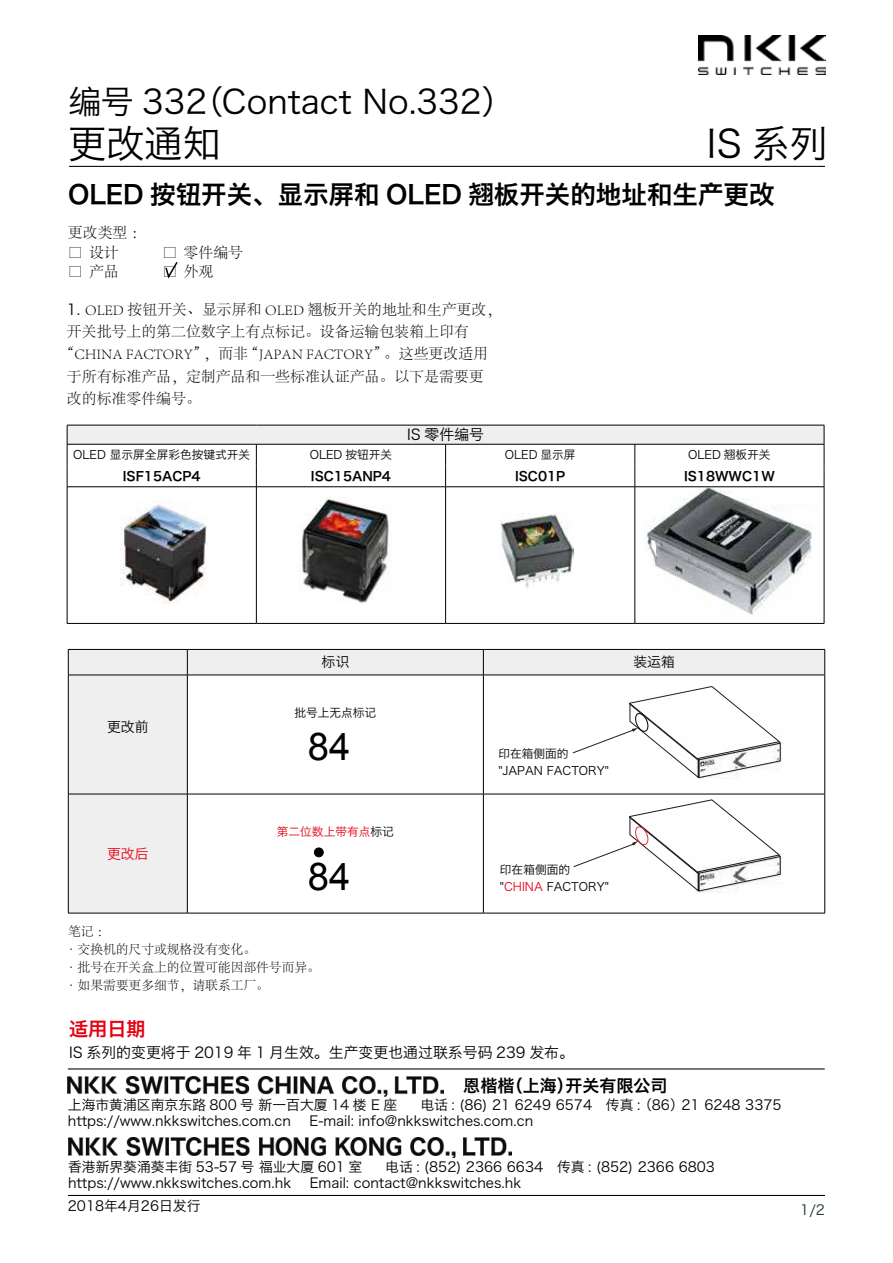
<style>
.page{position:relative;width:893px;height:1263px;background:#fff}
.page>*{position:absolute;margin:0;border:0;box-sizing:border-box;transform-origin:0 0}
.t1{font:38.25px "Hiragino Sans GB W3";color:#000}
.t2{font:38.25px "Arial";color:#000}
.t3{font:33px "Hiragino Sans GB W3";color:#000}
.t4{font:25.5px "Hiragino Sans GB W6";color:#000}
.t5{font:19.2px "Hiragino Sans GB W6";color:#e60012}
.t6{font:16.95px "Hiragino Sans GB W6";color:#000}
.t7{font:300 14.85px "Adobe Song Std";color:#000}
.t8{font:14.85px "Hiragino Sans GB W3";color:#000}
.t9{font:13.8px/15.9px "Hiragino Sans GB W3";color:#000}
.t10{font:13.8px "Hiragino Sans GB W3";color:#e60012}
.t11{font:13.8px "Hiragino Sans GB W3";color:#1f3134}
.t12{font:300 12.75px/18.1px "Adobe Song Std";color:#000}
.t13{font:12.75px "Hiragino Sans GB W6";color:#000}
.t14{font:11.7px/17px "Hiragino Sans GB W3";color:#000}
.t15{font:11.7px "Hiragino Sans GB W3";color:#e60012}
.s1{font-family:"Hiragino Sans GB W3";font-weight:400}
.s2{color:#000}
.s3{color:#e60012}
</style>
<div class="page">
<hr style="left:68px;top:913px;width:119px;height:1px;background:#000">
<hr style="left:187px;top:913px;width:296px;height:1px;background:#000">
<hr style="left:483px;top:913px;width:342px;height:1px;background:#000">
<svg style="left:68px;top:649px;width:757px;height:264px"></svg>
<img style="left:698px;top:35px;width:128px;height:40px">
<svg style="left:165px;top:262px;width:13px;height:17px"></svg>
<img style="left:302px;top:498px;width:88px;height:105px">
<img style="left:644px;top:482px;width:173px;height:141px">
<img style="left:501px;top:514px;width:72px;height:74px">
<img style="left:120px;top:504px;width:86px;height:100px">
<div style="left:67px;top:425px;width:757px;height:19px;background:#efefef"></div>
<hr style="left:67px;top:444px;width:189px;height:1px;background:#000">
<hr style="left:256px;top:444px;width:190px;height:1px;background:#000">
<hr style="left:446px;top:444px;width:189px;height:1px;background:#000">
<hr style="left:635px;top:444px;width:189px;height:1px;background:#000">
<svg style="left:256px;top:444px;width:1px;height:42px"></svg>
<svg style="left:445px;top:444px;width:1px;height:42px"></svg>
<svg style="left:635px;top:444px;width:1px;height:42px"></svg>
<hr style="left:67px;top:486px;width:189px;height:1px;background:#000">
<hr style="left:67px;top:487px;width:1px;height:136px;background:#000">
<hr style="left:256px;top:486px;width:190px;height:1px;background:#000">
<hr style="left:256px;top:487px;width:1px;height:136px;background:#000">
<hr style="left:446px;top:486px;width:189px;height:1px;background:#000">
<hr style="left:445px;top:487px;width:1px;height:136px;background:#000">
<hr style="left:635px;top:486px;width:189px;height:1px;background:#000">
<hr style="left:635px;top:487px;width:1px;height:136px;background:#000">
<hr style="left:824px;top:487px;width:1px;height:136px;background:#000">
<hr style="left:67px;top:623px;width:189px;height:1px;background:#000">
<hr style="left:256px;top:623px;width:190px;height:1px;background:#000">
<hr style="left:446px;top:623px;width:189px;height:1px;background:#000">
<hr style="left:635px;top:623px;width:189px;height:1px;background:#000">
<hr style="left:67px;top:425px;width:189px;height:1px;background:#000">
<hr style="left:256px;top:425px;width:190px;height:1px;background:#000">
<hr style="left:446px;top:425px;width:189px;height:1px;background:#000">
<hr style="left:635px;top:425px;width:189px;height:1px;background:#000">
<svg style="left:67px;top:425px;width:1px;height:62px"></svg>
<svg style="left:824px;top:425px;width:1px;height:62px"></svg>
<hr style="left:68px;top:1195px;width:757px;height:1px;background:#000">
<hr style="left:68px;top:1068px;width:757px;height:1px;background:#000">
<hr style="left:69px;top:166px;width:756px;height:1px;background:#000">
<img style="left:68px;top:1076px;width:375px;height:21px">
<img style="left:68px;top:1137px;width:443px;height:20px">
<h2 class="t3" style="left:68px;top:81px;width:448px">编号 332（Contact No.332）</h2>
<h1 class="t1" style="left:68px;top:120px;width:155px">更改通知</h1>
<h1 class="t1" style="left:707px;top:120px;width:123px">IS 系列</h1>
<h3 class="t4" style="left:68px;top:178px;width:708px">OLED 按钮开关、显示屏和 OLED 翘板开关的地址和生产更改</h3>
<p class="t7" style="left:68px;top:225px;width:80px">更改类型：</p>
<p class="t7" style="left:68px;top:244px;width:52px">□ 设计</p>
<p class="t7" style="left:163px;top:244px;width:82px">□ 零件编号</p>
<p class="t7" style="left:68px;top:263px;width:52px">□ 产品</p>
<p class="t7" style="left:163px;top:263px;width:52px">□ 外观</p>
<p class="t7" style="left:67px;top:301px;width:436px"><span class="s1">1.</span> OLED 按钮开关、显示屏和 OLED 翘板开关的地址和生产更改，</p>
<p class="t7" style="left:67px;top:323px;width:403px">开关批号上的第二位数字上有点标记。设备运输包装箱上印有</p>
<p class="t7" style="left:59px;top:346px;width:430px">“CHINA FACTORY”，而非 “JAPAN FACTORY”。这些更改适用</p>
<p class="t7" style="left:67px;top:368px;width:418px">于所有标准产品，定制产品和一些标准认证产品。以下是需要更</p>
<p class="t7" style="left:67px;top:390px;width:135px">改的标准零件编号。</p>
<p class="t8" style="left:407px;top:425px;width:78px">IS 零件编号</p>
<p class="t14" style="left:73px;top:446px;width:178px">OLED 显示屏全屏彩色按键式开关</p>
<p class="t14" style="left:310px;top:446px;width:84px">OLED 按钮开关</p>
<p class="t14" style="left:505px;top:446px;width:72px">OLED 显示屏</p>
<p class="t14" style="left:688px;top:446px;width:84px">OLED 翘板开关</p>
<p class="t13" style="left:123px;top:468px;width:79px">ISF15ACP4</p>
<p class="t13" style="left:311px;top:468px;width:82px">ISC15ANP4</p>
<p class="t13" style="left:515px;top:468px;width:52px">ISC01P</p>
<p class="t13" style="left:684px;top:468px;width:92px">IS18WWC1W</p>
<p class="t9" style="left:322px;top:654px;width:29px">标识</p>
<p class="t9" style="left:633px;top:654px;width:43px">装运箱</p>
<p class="t9" style="left:107px;top:719px;width:43px">更改前</p>
<p class="t10" style="left:107px;top:845px;width:43px">更改后</p>
<p class="t14" style="left:294px;top:704px;width:83px">批号上无点标记</p>
<h1 class="t2" style="left:308px;top:721px;width:44px">84</h1>
<p class="t15" style="left:277px;top:824px;width:118px">第二位数上带有点<span class="s2">标记</span></p>
<h1 class="t2" style="left:308px;top:852px;width:44px">84</h1>
<p class="t12" style="left:65px;top:922px;width:257px">笔记：<br>・交换机的尺寸或规格没有变化。<br>・批号在开关盒上的位置可能因部件号而异。・如果需要更多细节，请联系工厂。</p>
<p class="t14" style="left:498px;top:745px;width:112px">印在箱侧面的"JAPAN FACTORY"</p>
<p class="t14" style="left:500px;top:860px;width:110px">印在箱侧面的"<span class="s3">CHINA</span> FACTORY"</p>
<h3 class="t5" style="left:69px;top:1016px;width:78px">适用日期</h3>
<p class="t8" style="left:69px;top:1043px;width:506px">IS 系列的变更将于 2019 年 1 月生效。生产变更也通过联系号码 239 发布。</p>
<p class="t6" style="left:463px;top:1075px;width:206px">恩楷楷（上海）开关有限公司</p>
<p class="t9" style="left:68px;top:1097px;width:331px">上海市黄浦区南京东路 800 号 新一百大厦 14 楼 E 座</p>
<p class="t9" style="left:68px;top:1097px;width:715px;text-indent:353px">电话 : (86) 21 6249 6574 传真 : （86）21 6248 3375 https://www.nkkswitches.com.cn 　E-mail: info@nkkswitches.com.cn</p>
<p class="t9" style="left:68px;top:1158px;width:296px">香港新界葵涌葵丰街 53-57 号 福业大厦 601 室</p>
<p class="t9" style="left:385px;top:1158px;width:331px">电话 : (852) 2366 6634 传真 : (852) 2366 6803</p>
<p class="t9" style="left:68px;top:1174px;width:225px">https://www.nkkswitches.com.hk</p>
<p class="t9" style="left:310px;top:1174px;width:213px">Email: contact@nkkswitches.hk</p>
<p class="t9" style="left:68px;top:1197px;width:134px">2018年4月26日发行</p>
<p class="t11" style="left:800px;top:1201px;width:26px">1/2</p>
</div>
